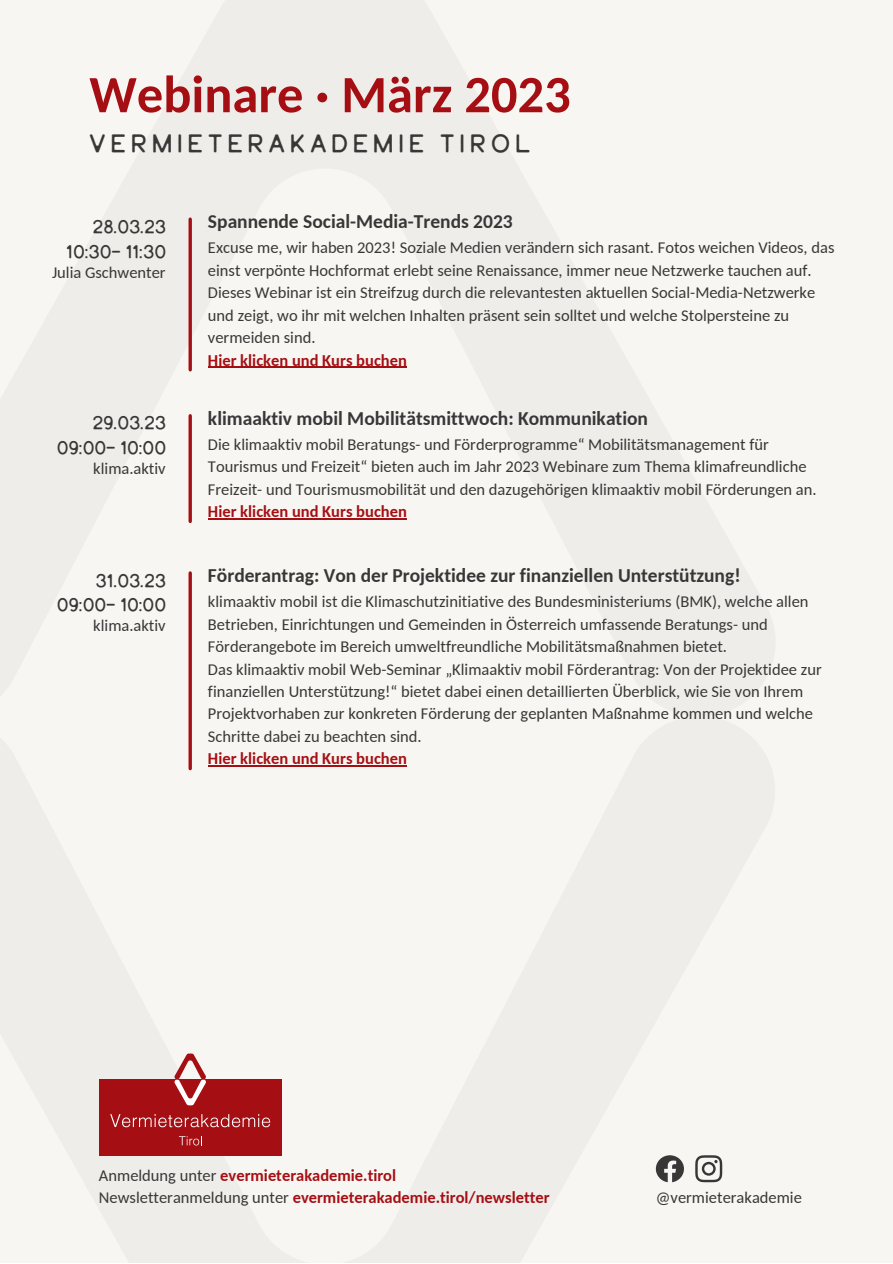
<style>
.page{position:relative;width:893px;height:1264px;background:#fff}
.page>*{position:absolute;margin:0;border:0;box-sizing:border-box;transform-origin:0 0}
.t1{font:700 52.5px "Carlito";color:#a50f14}
.t2{font:24.6px "Grovana Medium Rough";letter-spacing:.18em;color:#373737}
.t3{font:700 19.5px "Carlito";color:#373737}
.t4{font:18px/24.8px "Grovana Medium Rough";color:#373737;text-align:right}
.t5{font:16.5px/22.5px "Carlito";color:#373737}
.t6{font:700 16.5px/22.5px "Carlito";color:#a50f14}
.s1{font-weight:400;color:#373737}
</style>
<div class="page">
<div style="left:0;top:0;width:892px;height:1262px;background:#f8f6f2"></div>
<svg style="left:188px;top:219px;width:4px;height:151px"></svg>
<hr style="left:208px;top:367px;width:199px;height:1px;background:#a50f14">
<div style="left:99px;top:1079px;width:182px;height:76px;background:#a50f14"></div>
<svg style="left:174px;top:1053px;width:32px;height:52px"></svg>
<svg style="left:110px;top:1114px;width:160px;height:13px"></svg>
<svg style="left:179px;top:1136px;width:23px;height:9px"></svg>
<svg style="left:655px;top:1155px;width:29px;height:27px"></svg>
<svg style="left:695px;top:1155px;width:27px;height:27px"></svg>
<svg style="left:188px;top:416px;width:4px;height:105px"></svg>
<hr style="left:208px;top:518px;width:199px;height:1px;background:#a50f14">
<svg style="left:188px;top:573px;width:4px;height:195px"></svg>
<hr style="left:208px;top:765px;width:199px;height:1px;background:#a50f14">
<h1 class="t1" style="left:89px;top:73px;width:483px">Webinare · März 2023</h1>
<h2 class="t2" style="left:89px;top:127px;width:442px">VERMIETERAKADEMIE TIROL</h2>
<p class="t4" style="left:66px;top:215px;width:101px">28.03.23<br>10:30– 11:30</p>
<p class="t5" style="left:52px;top:262px;width:115px">Julia Gschwenter</p>
<p class="t4" style="left:56px;top:412px;width:111px">29.03.23<br>09:00– 10:00</p>
<p class="t5" style="left:93px;top:459px;width:74px">klima.aktiv</p>
<p class="t4" style="left:56px;top:569px;width:111px">31.03.23<br>09:00– 10:00</p>
<p class="t5" style="left:93px;top:616px;width:74px">klima.aktiv</p>
<p class="t3" style="left:208px;top:214px;width:306px">Spannende Social-Media-Trends 2023</p>
<p class="t5" style="left:208px;top:238px;width:628px">Excuse me, wir haben 2023! Soziale Medien verändern sich rasant. Fotos weichen Videos, das einst verpönte Hochformat erlebt seine Renaissance, immer neue Netzwerke tauchen auf.<br>Dieses Webinar ist ein Streifzug durch die relevantesten aktuellen Social-Media-Netzwerke und zeigt, wo ihr mit welchen Inhalten präsent sein solltet und welche Stolpersteine zu vermeiden sind.</p>
<p class="t6" style="left:208px;top:350px;width:200px">Hier klicken und Kurs buchen</p>
<p class="t3" style="left:208px;top:410px;width:441px">klimaaktiv mobil Mobilitätsmittwoch: Kommunikation</p>
<p class="t5" style="left:208px;top:434px;width:610px">Die klimaaktiv mobil Beratungs- und Förderprogramme“ Mobilitätsmanagement für<br>Tourismus und Freizeit“ bieten auch im Jahr 2023 Webinare zum Thema klimafreundliche<br>Freizeit- und Tourismusmobilität und den dazugehörigen klimaaktiv mobil Förderungen an.</p>
<p class="t6" style="left:208px;top:502px;width:200px">Hier klicken und Kurs buchen</p>
<p class="t3" style="left:208px;top:567px;width:534px">Förderantrag: Von der Projektidee zur finanziellen Unterstützung!</p>
<p class="t5" style="left:208px;top:591px;width:615px">klimaaktiv mobil ist die Klimaschutzinitiative des Bundesministeriums (BMK), welche allen Betrieben, Einrichtungen und Gemeinden in Österreich umfassende Beratungs- und Förderangebote im Bereich umweltfreundliche Mobilitätsmaßnahmen bietet.<br>Das klimaaktiv mobil Web-Seminar „Klimaaktiv mobil Förderantrag: Von der Projektidee zur finanziellen Unterstützung!“ bietet dabei einen detaillierten Überblick, wie Sie von Ihrem Projektvorhaben zur konkreten Förderung der geplanten Maßnahme kommen und welche Schritte dabei zu beachten sind.</p>
<p class="t6" style="left:208px;top:749px;width:200px">Hier klicken und Kurs buchen</p>
<p class="t6" style="left:99px;top:1165px;width:452px"><span class="s1">Anmeldung unter</span> evermieterakademie.tirol<br><span class="s1">Newsletteranmeldung unter</span> evermieterakademie.tirol/newsletter</p>
<p class="t5" style="left:655px;top:1187px;width:147px">@vermieterakademie</p>
</div>
